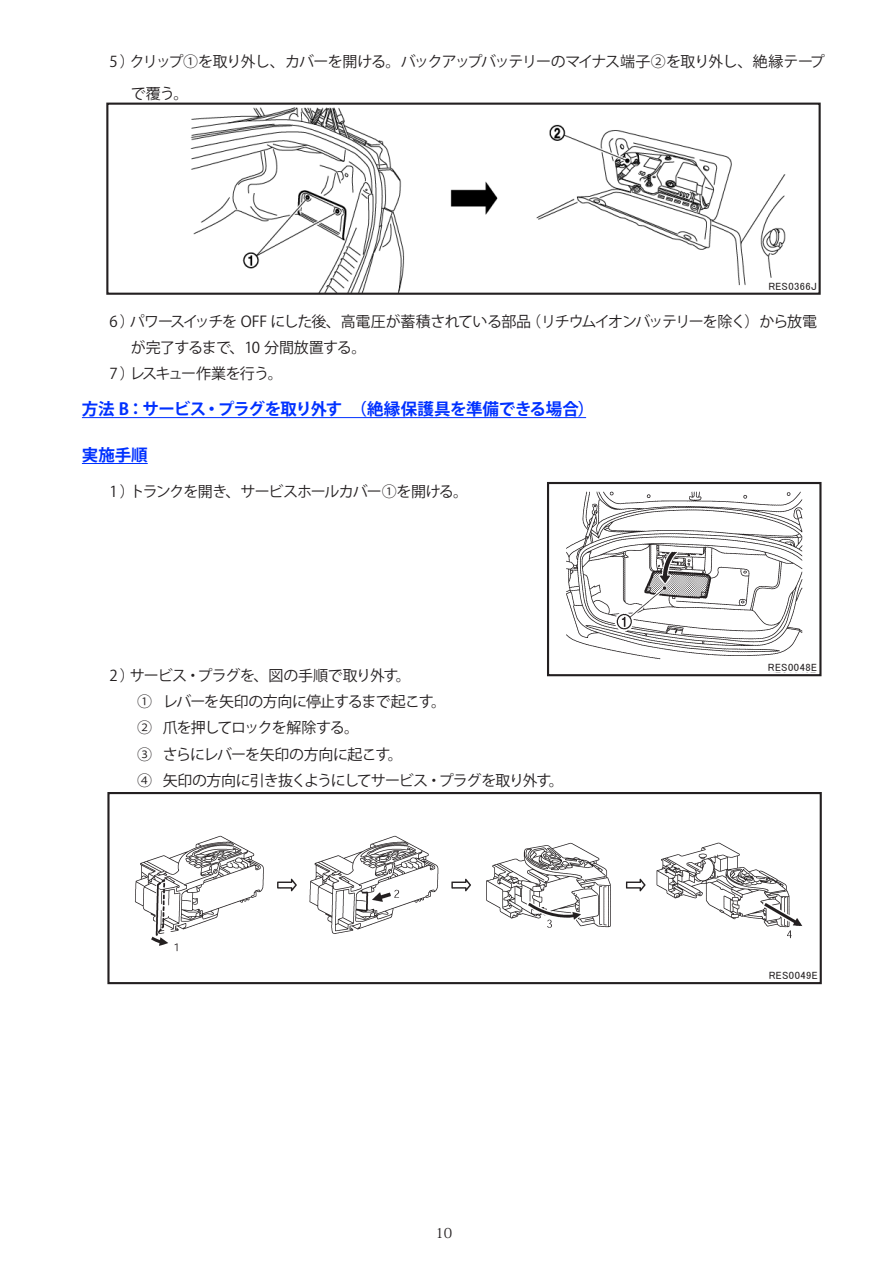
<style>
.page{position:relative;width:893px;height:1263px;background:#fff}
.page>*{position:absolute;margin:0;border:0;box-sizing:border-box;transform-origin:0 0}
.方法1{font:700 16.5px "Koz Go Pro";letter-spacing:-.02em;color:#0031ff}
._1-1-1-1__箇条書き{font:15px/31.3px "Koz Go Pro";letter-spacing:-.06em;color:#231f20}
.t1{font:13.8px "Koz Min Pro";color:#231f20}
.t2{font:10.5px "MS P Gothic";letter-spacing:.045em;color:#231f20}
</style>
<div class="page">
<hr style="left:82px;top:417px;width:504px;height:1px;background:#0031ff">
<hr style="left:82px;top:463px;width:66px;height:1px;background:#0031ff">
<img style="left:190px;top:107px;width:596px;height:185px">
<div style="left:106px;top:103px;width:715px;height:192px;border:2px solid #231f20"></div>
<div style="left:746px;top:281px;width:71px;height:10px;background:#fff"></div>
<img style="left:566px;top:491px;width:250px;height:182px">
<div style="left:547px;top:482px;width:274px;height:194px;border:2px solid #231f20"></div>
<div style="left:747px;top:662px;width:70px;height:10px;background:#fff"></div>
<img style="left:135px;top:835px;width:668px;height:117px">
<div style="left:107px;top:792px;width:715px;height:192px;border:2px solid #231f20"></div>
<p class="_1-1-1-1__箇条書き" style="left:131px;top:46px;width:696px;text-indent:-21px">5 ）クリップ①を取り外し、カバーを開ける。バックアップバッテリーのマイナス端子②を取り外し、絶縁テープで覆う。</p>
<p class="t2" style="left:768px;top:281px;width:50px">RES0366J</p>
<p class="_1-1-1-1__箇条書き" style="left:131px;top:308px;width:688px;line-height:26.2px;text-indent:-21px">6 ）パワースイッチを OFF にした後、高電圧が蓄積されている部品（リチウムイオンバッテリーを除く）から放電が完了するまで、10 分間放置する。</p>
<p class="_1-1-1-1__箇条書き" style="left:110px;top:358px;width:175px">7 ）レスキュー作業を行う。</p>
<p class="方法1" style="left:82px;top:398px;width:514px">方法 B：サービス・プラグを取り外す　（絶縁保護具を準備できる場合）</p>
<p class="方法1" style="left:82px;top:444px;width:67px">実施手順</p>
<p class="_1-1-1-1__箇条書き" style="left:110px;top:476px;width:360px">1 ）トランクを開き、サービスホールカバー①を開ける。</p>
<p class="_1-1-1-1__箇条書き" style="left:110px;top:660px;width:303px">2 ）サービス・プラグを、図の手順で取り外す。</p>
<p class="_1-1-1-1__箇条書き" style="left:137px;top:686px;width:311px">① レバーを矢印の方向に停止するまで起こす。</p>
<p class="_1-1-1-1__箇条書き" style="left:137px;top:713px;width:224px">② 爪を押してロックを解除する。</p>
<p class="_1-1-1-1__箇条書き" style="left:137px;top:739px;width:267px">③ さらにレバーを矢印の方向に起こす。</p>
<p class="_1-1-1-1__箇条書き" style="left:137px;top:765px;width:428px">④ 矢印の方向に引き抜くようにしてサービス・プラグを取り外す。</p>
<p class="t1" style="left:435px;top:1223px;width:18px">10</p>
<p class="t2" style="left:768px;top:662px;width:51px">RES0048E</p>
<p class="t2" style="left:769px;top:970px;width:50px">RES0049E</p>
</div>
